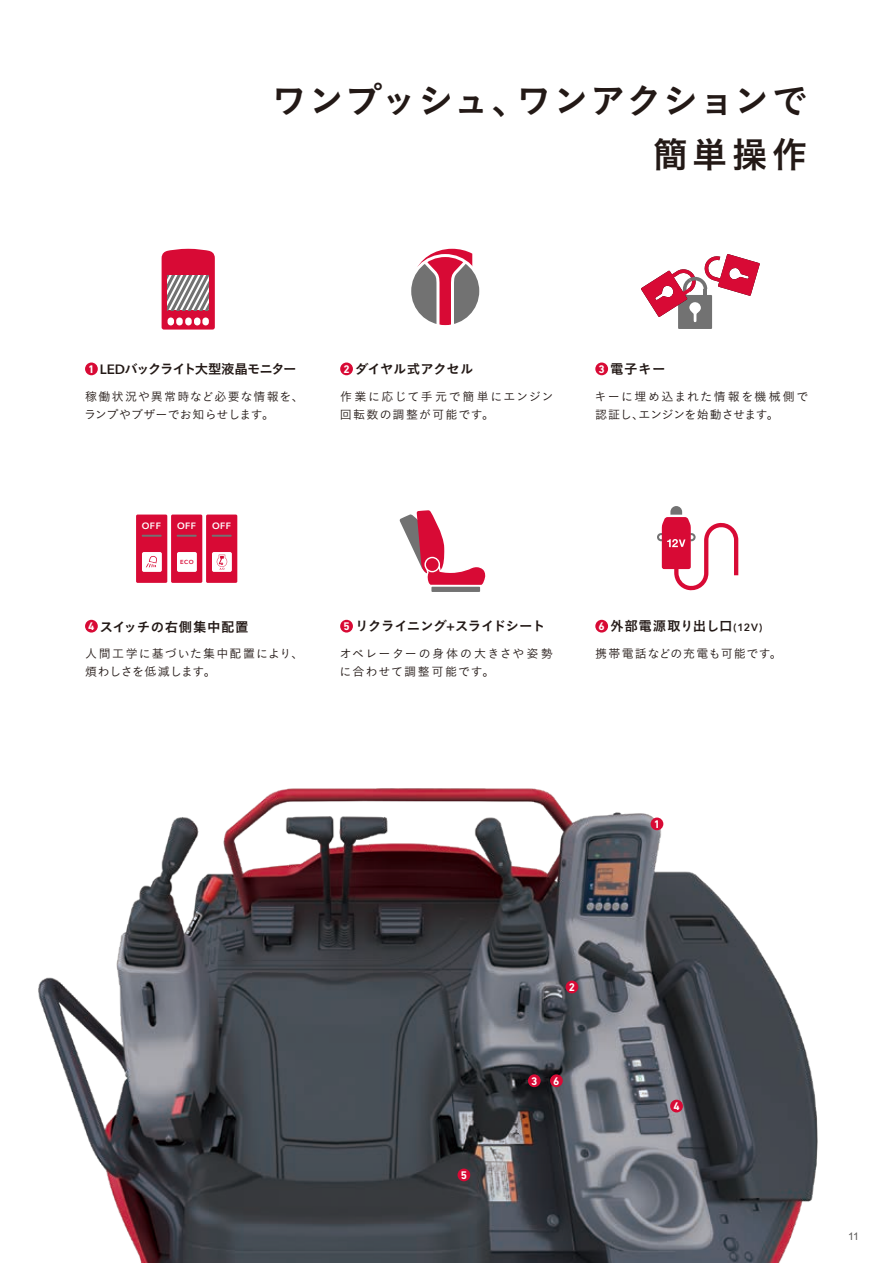
<style>
.page{position:relative;width:893px;height:1263px;background:#fff}
.page>*{position:absolute;margin:0;border:0;box-sizing:border-box;transform-origin:0 0}
.t1{font:36px/54px "Koburina Go Std W6";letter-spacing:.03em;color:#231916;text-align:right}
.t2{font:13.5px "Koburina Go Std W6";letter-spacing:-.02em;color:#231916}
.t3{font:13.5px "Koburina Go Std W6";letter-spacing:-.1em;color:#231916}
.t4{font:13.5px "Koburina Go Std W6";letter-spacing:.025em;color:#231916}
.t5{font:13.5px "Koburina Go Std W6";letter-spacing:.035em;color:#231916}
.t6{font:12px/18px "Koburina Go Std W3";letter-spacing:.08em;color:#231916}
.t7{font:12px/18px "Koburina Go Std W3";letter-spacing:.06em;color:#231916}
.t8{font:12px/18px "Koburina Go Std W3";letter-spacing:.105em;color:#231916}
.t9{font:12px/18px "Koburina Go Std W3";letter-spacing:.115em;color:#231916}
.t10{font:700 11.25px "DIN Next LT Pro";color:#fff}
.t11{font:10.5px "Arial";color:#595857}
.t12{font:600 9.15px "Avenir Next";letter-spacing:.055em;color:#fff}
.t13{font:600 5.85px "Avenir Next";color:#d80a35}
.s1{font-family:"Avenir Next";font-weight:600}
.s2{font-family:"Avenir Next";font-weight:600;font-size:10.5px}
</style>
<div class="page">
<img style="left:38px;top:788px;width:780px;height:475px">
<div style="left:651px;top:817px;width:12px;height:13px;background:#d80a35;border-radius:50%"></div>
<div style="left:85px;top:362px;width:13px;height:13px;background:#d80a35;border-radius:50%"></div>
<div style="left:85px;top:620px;width:13px;height:12px;background:#d80a35;border-radius:50%"></div>
<div style="left:340px;top:620px;width:13px;height:12px;background:#d80a35;border-radius:50%"></div>
<div style="left:340px;top:362px;width:13px;height:13px;background:#d80a35;border-radius:50%"></div>
<div style="left:595px;top:362px;width:13px;height:13px;background:#d80a35;border-radius:50%"></div>
<div style="left:566px;top:981px;width:12px;height:12px;background:#d80a35;border-radius:50%"></div>
<div style="left:528px;top:1074px;width:13px;height:13px;background:#d80a35;border-radius:50%"></div>
<div style="left:670px;top:1100px;width:13px;height:12px;background:#d80a35;border-radius:50%"></div>
<div style="left:458px;top:1168px;width:12px;height:13px;background:#d80a35;border-radius:50%"></div>
<svg style="left:162px;top:249px;width:53px;height:81px;background:#ca536c"></svg>
<div style="left:136px;top:514px;width:31px;height:69px;background:#d80a35;border-radius:2px"></div>
<hr style="left:142px;top:535px;width:20px;height:2px;background:#727272">
<div style="left:142px;top:552px;width:20px;height:20px;background:#fff;border-radius:2px"></div>
<div style="left:171px;top:514px;width:31px;height:69px;background:#d80a35;border-radius:2px"></div>
<hr style="left:177px;top:535px;width:20px;height:2px;background:#727272">
<div style="left:177px;top:552px;width:20px;height:20px;background:#fff;border-radius:2px"></div>
<div style="left:206px;top:514px;width:31px;height:69px;background:#d80a35;border-radius:2px"></div>
<hr style="left:212px;top:535px;width:20px;height:2px;background:#727272">
<div style="left:212px;top:552px;width:20px;height:20px;background:#fff;border-radius:2px"></div>
<svg style="left:145px;top:556px;width:12px;height:12px"></svg>
<svg style="left:217px;top:555px;width:10px;height:15px"></svg>
<div style="left:431px;top:587px;width:49px;height:5px;background:#727272"></div>
<svg style="left:400px;top:510px;width:86px;height:75px"></svg>
<svg style="left:657px;top:506px;width:81px;height:84px"></svg>
<svg style="left:410px;top:256px;width:71px;height:71px"></svg>
<svg style="left:414px;top:249px;width:58px;height:75px"></svg>
<div style="left:408px;top:254px;width:74px;height:74px;border:3px solid #fff;border-radius:50%"></div>
<svg style="left:641px;top:254px;width:119px;height:75px"></svg>
<div style="left:595px;top:620px;width:13px;height:12px;background:#d80a35;border-radius:50%"></div>
<div style="left:550px;top:1074px;width:13px;height:13px;background:#d80a35;border-radius:50%"></div>
<h1 class="t1" style="left:271px;top:74px;width:538px">ワンプッシュ、ワンアクションで簡単操作</h1>
<p class="t3" style="left:100px;top:359px;width:198px"><span class="s1">LED</span>バックライト大型液晶モニター</p>
<p class="t7" style="left:84px;top:387px;width:221px">稼働状況や異常時など必要な情報を、ランプやブザーでお知らせします。</p>
<p class="t10" style="left:88px;top:363px;width:8px">1</p>
<p class="t12" style="left:142px;top:517px;width:21px">OFF</p>
<p class="t12" style="left:177px;top:517px;width:21px">OFF</p>
<p class="t13" style="left:180px;top:557px;width:15px">ECO</p>
<p class="t12" style="left:212px;top:517px;width:21px">OFF</p>
<p class="t2" style="left:355px;top:359px;width:120px">ダイヤル式アクセル</p>
<p class="t8" style="left:340px;top:387px;width:215px">作業に応じて手元で簡単にエンジン回転数の調整が可能です。</p>
<p class="t2" style="left:610px;top:359px;width:57px">電子キー</p>
<p class="t6" style="left:595px;top:387px;width:215px">キーに埋め込まれた情報を機械側で認証し、エンジンを始動させます。</p>
<p class="t10" style="left:343px;top:363px;width:8px">2</p>
<p class="t10" style="left:599px;top:363px;width:8px">3</p>
<p class="t10" style="left:88px;top:620px;width:8px">4</p>
<p class="t2" style="left:355px;top:616px;width:192px">リクライニング<span class="s1">+</span>スライドシート</p>
<p class="t9" style="left:340px;top:644px;width:215px">オペレーターの身体の大きさや姿勢に合わせて調整可能です。</p>
<p class="t5" style="left:100px;top:616px;width:150px">スイッチの右側集中配置</p>
<p class="t6" style="left:85px;top:644px;width:220px">人間工学に基づいた集中配置により、煩わしさを低減します。</p>
<p class="t10" style="left:343px;top:620px;width:8px">5</p>
<p class="t4" style="left:610px;top:616px;width:154px">外部電源取り出し口<span class="s2">(12V)</span></p>
<p class="t7" style="left:595px;top:644px;width:188px">携帯電話などの充電も可能です。</p>
<p class="t10" style="left:599px;top:620px;width:8px">6</p>
<p class="t10" style="left:654px;top:818px;width:8px">1</p>
<p class="t10" style="left:461px;top:1169px;width:8px">5</p>
<p class="t10" style="left:569px;top:981px;width:8px">2</p>
<p class="t10" style="left:531px;top:1074px;width:8px">3</p>
<p class="t10" style="left:553px;top:1074px;width:8px">6</p>
<p class="t10" style="left:673px;top:1100px;width:8px">4</p>
<p class="t11" style="left:848px;top:1230px;width:12px">11</p>
</div>
